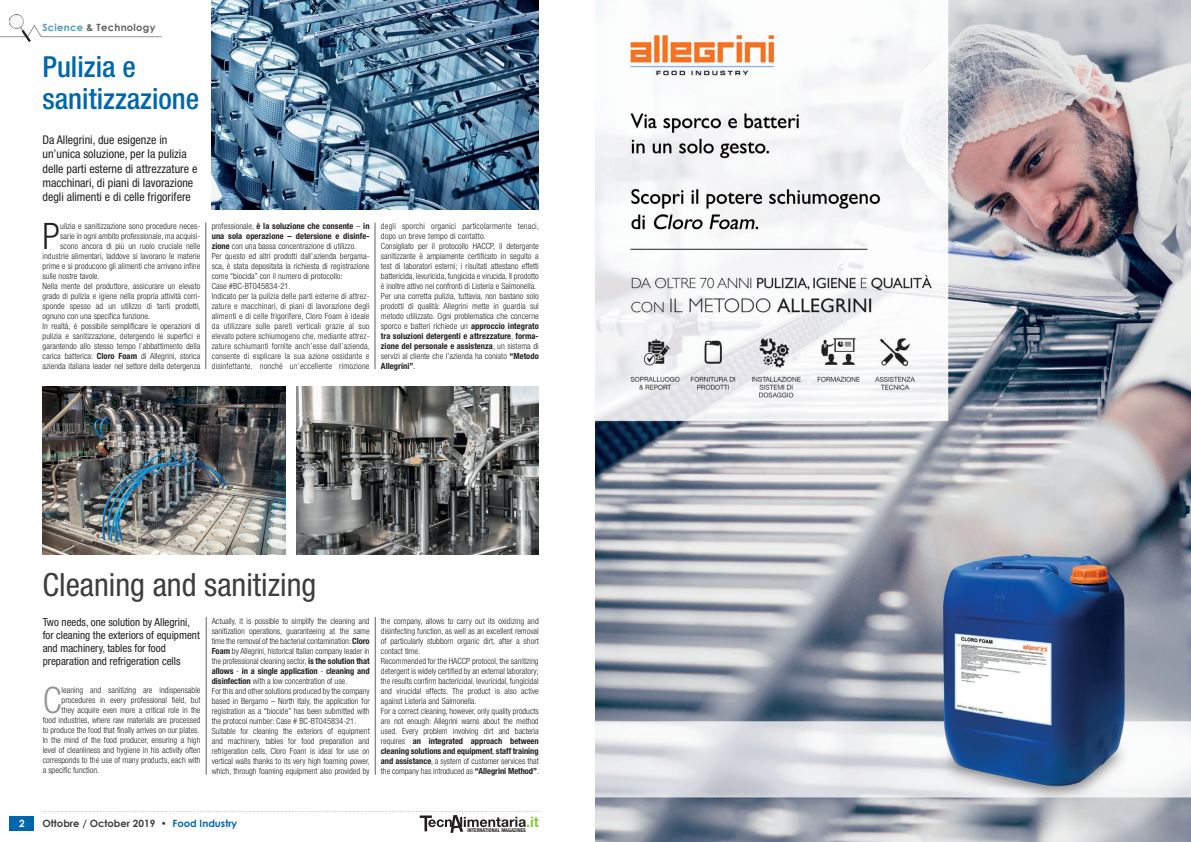
<style>
.page{position:relative;width:1191px;height:842px;background:#fff}
.page>*{position:absolute;margin:0;border:0;box-sizing:border-box;transform-origin:0 0}
.ITALIANO_SILLABATO{font:300 condensed 36.5px "Helvetica Neue";color:#231f20}
.Testo_INGLESE{font:300 condensed 36.5px "Helvetica Neue";color:#939598}
.t1{font:condensed 32px "Helvetica Neue";color:#3e3e3f}
.t2{font:500 condensed 29px/32px "Helvetica Neue";color:#0067ad}
.t3{font:700 14.5px "Helvetica Neue";color:#8bc63e}
.Testo_INGLESE-2{font:condensed 12px/14.4px "Helvetica Neue";color:#231f20}
.Testo_INGLESE-3{font:condensed 11px/13.2px "Helvetica Neue";color:#231f20}
.t4{font:700 10px "Century Gothic";color:#3e3e3f}
.t5{font:700 10px "Century Gothic";letter-spacing:.025em;color:#636366}
.t6{font:700 10px "Century Gothic";color:#fff}
.ITALIANO_SILLABATO-2{font:300 condensed 8.5px/10px "Helvetica Neue";letter-spacing:.005em;color:#231f20;text-align:justify}
.Testo_INGLESE-4{font:300 condensed 8.5px/10px "Helvetica Neue";color:#231f20;text-align:justify}
.t7{font:300 8.5px "Helvetica Neue";color:#939598}
.ITALIANO_SILLABATO-3{font:700 condensed 8.5px/10px "Helvetica Neue";letter-spacing:.005em;color:#231f20;text-align:justify}
.t8{font:700 condensed 5.2px "Helvetica Neue";color:#231f20}
.s1{color:#509cb9}
.s2{font-weight:700}
.s3{font-weight:300}
.s4{color:#0067ad}
</style>
<div class="page">
<hr style="left:205px;top:223px;width:1px;height:146px;background:#636366">
<hr style="left:206px;top:617px;width:1px;height:158px;background:#636366">
<hr style="left:375px;top:223px;width:1px;height:146px;background:#636366">
<img style="left:43px;top:386px;width:242px;height:168px">
<img style="left:296px;top:386px;width:243px;height:168px">
<hr style="left:375px;top:617px;width:1px;height:158px;background:#636366">
<svg style="left:0;top:25px;width:162px;height:12px"></svg>
<img style="left:10px;top:15px;width:20px;height:27px">
<div style="left:10px;top:816px;width:24px;height:15px;background:#0067ad"></div>
<svg style="left:420px;top:815px;width:106px;height:18px"></svg>
<img style="left:212px;top:0;width:327px;height:209px">
<img style="left:595px;top:0;width:596px;height:842px">
<p class="t5" style="left:43px;top:19px;width:114px"><span class="s1">Science</span> &amp; Technology</p>
<p class="t2" style="left:43px;top:51px;width:158px">Pulizia e sanitizzazione</p>
<p class="Testo_INGLESE-2" style="left:43px;top:132px;width:156px">Da Allegrini, due esigenze in un’unica soluzione, per la pulizia delle parti esterne di attrezzature e macchinari, di piani di lavorazione degli alimenti e di celle frigorifere</p>
<p class="ITALIANO_SILLABATO" style="left:43px;top:215px;width:19px">P</p>
<p class="ITALIANO_SILLABATO-2" style="left:60px;top:221px;width:142px">ulizia e sanitizzazione sono procedure neces-</p>
<p class="ITALIANO_SILLABATO-2" style="left:60px;top:231px;width:142px">sarie in ogni ambito professionale, ma acquisi-</p>
<p class="ITALIANO_SILLABATO-2" style="left:60px;top:241px;width:142px">scono ancora di più un ruolo cruciale nelle</p>
<p class="ITALIANO_SILLABATO-2" style="left:43px;top:251px;width:159px">industrie alimentari, laddove si lavorano le materie</p>
<p class="ITALIANO_SILLABATO-2" style="left:43px;top:261px;width:159px">prime e si producono gli alimenti che arrivano infine</p>
<p class="ITALIANO_SILLABATO-2" style="left:43px;top:271px;width:59px">sulle nostre tavole.</p>
<p class="ITALIANO_SILLABATO-2" style="left:43px;top:281px;width:160px">Nella mente del produttore, assicurare un elevato grado di pulizia e igiene nella propria attività corri&shy;sponde spesso ad un utilizzo di tanti prodotti, ognuno con una specifica funzione.</p>
<p class="ITALIANO_SILLABATO-2" style="left:43px;top:321px;width:159px">In realtà, è possibile semplificare le operazioni di pulizia e sanitizzazione, detergendo le superfici e garantendo allo stesso tempo l’abbattimento della carica batterica: <span class="s2">Cloro Foam</span> di Allegrini, storica azienda italiana leader nel settore della detergenza</p>
<p class="ITALIANO_SILLABATO-3" style="left:212px;top:221px;width:159px"><span class="s3">professionale,</span> è la soluzione che consente <span class="s3">–</span> in una sola operazione – detersione e disinfe&shy;zione <span class="s3">con una bassa concentrazione di utilizzo.</span></p>
<p class="ITALIANO_SILLABATO-2" style="left:212px;top:251px;width:159px">Per questo ed altri prodotti dall’azienda bergama&shy;sca, è stata depositata la richiesta di registrazione come “biocida” con il numero di protocollo:</p>
<p class="ITALIANO_SILLABATO-2" style="left:212px;top:281px;width:80px">Case #BC-BT045834-21.</p>
<p class="ITALIANO_SILLABATO-2" style="left:212px;top:291px;width:160px">Indicato per la pulizia delle parti esterne di attrez&shy;zature e macchinari, di piani di lavorazione degli alimenti e di celle frigorifere, Cloro Foam è ideale da utilizzare sulle pareti verticali grazie al suo elevato potere schiumogeno che, mediante attrez&shy;zature schiumanti fornite anch’esse dall’azienda, consente di esplicare la sua azione ossidante e disinfettante, nonché un’eccellente rimozione</p>
<p class="ITALIANO_SILLABATO-2" style="left:381px;top:221px;width:160px">degli sporchi organici particolarmente tenaci, dopo un breve tempo di contatto.</p>
<p class="ITALIANO_SILLABATO-2" style="left:381px;top:241px;width:159px">Consigliato per il protocollo HACCP, il detergente sanitizzante è ampiamente certificato in seguito a test di laboratori esterni; i risultati attestano effetti battericida, levuricida, fungicida e virucida. Il prodotto è inoltre attivo nei confronti di Listeria e Salmonella.</p>
<p class="ITALIANO_SILLABATO-2" style="left:381px;top:291px;width:159px">Per una corretta pulizia, tuttavia, non bastano solo prodotti di qualità: Allegrini mette in guardia sul metodo utilizzato. Ogni problematica che concerne sporco e batteri richiede un <span class="s2">approccio integrato tra soluzioni detergenti e attrezzature</span>, <span class="s2">forma&shy;zione del personale e assistenza</span>, un sistema di servizi al cliente che l’azienda ha coniato <span class="s2">“Metodo Allegrini”</span>.</p>
<p class="t1" style="left:43px;top:566px;width:275px">Cleaning and sanitizing</p>
<p class="Testo_INGLESE-3" style="left:43px;top:615px;width:159px">Two needs, one solution by Allegrini, for cleaning the exteriors of equipment and machinery, tables for food preparation and refrigeration cells</p>
<p class="Testo_INGLESE" style="left:43px;top:679px;width:20px">C</p>
<p class="Testo_INGLESE-4" style="left:43px;top:685px;width:159px;text-align:right">leaning and sanitizing are indispensable procedures in every professional field, but<br>they acquire even more a critical role in the<br>food industries, where raw materials are processed to produce the food that finally arrives on our plates.</p>
<p class="Testo_INGLESE-4" style="left:43px;top:735px;width:159px">In the mind of the food producer, ensuring a high level of cleanliness and hygiene in his activity often corresponds to the use of many products, each with a specific function.</p>
<p class="Testo_INGLESE-4" style="left:212px;top:616px;width:159px">Actually, it is possible to simplify the cleaning and sanitization operations, guaranteeing at the same time the removal of the bacterial contamination: <span class="s2">Cloro Foam</span> by Allegrini, historical Italian company leader in the professional cleaning sector, <span class="s2">is the solution that allows</span> - <span class="s2">in a single application</span> - <span class="s2">cleaning and disinfection</span> with a low concentration of use.</p>
<p class="Testo_INGLESE-4" style="left:212px;top:686px;width:159px">For this and other solutions produced by the company based in Bergamo – North Italy, the application for registration as a “biocide” has been submitted with the protocol number: Case # BC-BT045834-21.</p>
<p class="Testo_INGLESE-4" style="left:212px;top:726px;width:160px">Suitable for cleaning the exteriors of equipment and machinery, tables for food preparation and refrigeration cells, Cloro Foam is ideal for use on vertical walls thanks to its very high foaming power, which, through foaming equipment also provided by</p>
<p class="Testo_INGLESE-4" style="left:381px;top:616px;width:159px">the company, allows to carry out its oxidizing and disinfecting function, as well as an excellent removal of particularly stubborn organic dirt, after a short contact time.</p>
<p class="Testo_INGLESE-4" style="left:381px;top:656px;width:159px">Recommended for the HACCP protocol, the sanitizing detergent is widely certified by an external laboratory; the results confirm bactericidal, levuricidal, fungicidal and virucidal effects. The product is also active against Listeria and Salmonella.</p>
<p class="Testo_INGLESE-4" style="left:381px;top:706px;width:160px">For a correct cleaning, however, only quality products are not enough: Allegrini warns about the method used. Every problem involving dirt and bacteria requires <span class="s2">an integrated approach between cleaning solutions and equipment</span>, <span class="s2">staff training and assistance</span>, a system of customer services that the company has introduced as <span class="s2">“Allegrini Method”</span>.</p>
<p class="t7" style="left:43px;top:802px;width:499px">........................................................................................................................................................................................</p>
<p class="t6" style="left:19px;top:816px;width:7px">2</p>
<h3 class="t3" style="left:526px;top:813px;width:14px">.it</h3>
<p class="t4" style="left:43px;top:815px;width:196px">Ottobre / October 2019 • <span class="s4">Food Industry</span></p>
<p class="t8" style="left:467px;top:827px;width:60px">INTERNATIONAL MAGAZINES</p>
</div>
